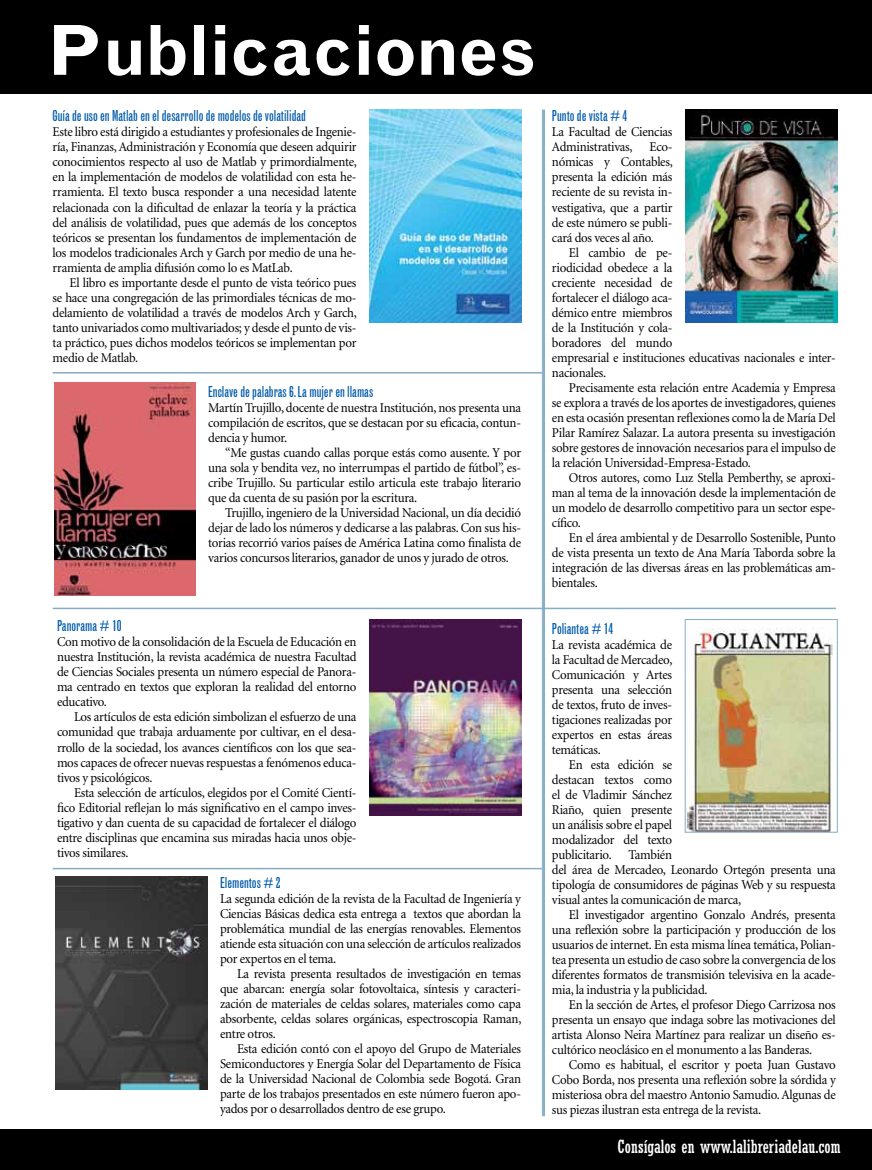
<style>
.page{position:relative;width:872px;height:1170px;background:#fff}
.page>*{position:absolute;margin:0;border:0;box-sizing:border-box;transform-origin:0 0}
.t1{font:700 69px "Grotesque";letter-spacing:-.015em;color:#fff}
.t2{font:condensed 18px "Rockwell";color:#fff}
.t3{font:extra-condensed 15px "Grotesque";color:#005baa}
.t4{font:13.5px/15px "Minion";letter-spacing:-.02em;color:#000;text-align:justify;scale:.95 1}
</style>
<div class="page">
<div style="left:0;top:0;width:872px;height:93px;background:#000"></div>
<div style="left:0;top:1128px;width:872px;height:41px;background:#000"></div>
<img style="left:55px;top:876px;width:152px;height:213px">
<img style="left:685px;top:110px;width:152px;height:212px">
<img style="left:369px;top:110px;width:152px;height:212px">
<img style="left:54px;top:383px;width:141px;height:212px">
<img style="left:687px;top:628px;width:146px;height:202px">
<div style="left:685px;top:619px;width:152px;height:213px;border:1px solid #85adc6"></div>
<img style="left:369px;top:619px;width:152px;height:196px">
<hr style="left:544px;top:110px;width:1px;height:1006px;background:#85adc6">
<hr style="left:543px;top:110px;width:1px;height:1006px;background:#85adc6">
<hr style="left:542px;top:110px;width:1px;height:1006px;background:#85adc6">
<hr style="left:53px;top:372px;width:489px;height:1px;background:#85adc6">
<hr style="left:53px;top:607px;width:783px;height:2px;background:#85adc6">
<hr style="left:53px;top:867px;width:489px;height:2px;background:#85adc6">
<h1 class="t1" style="left:47px;top:10px;width:490px">Publicaciones</h1>
<p class="t3" style="left:53px;top:107px;width:255px">Guía de uso en Matlab en el desarrollo de modelos de volatilidad</p>
<p class="t4" style="left:53px;top:125px;width:322px">Este libro está dirigido a estudiantes y profesionales de Ingenie&shy;ría, Finanzas, Administración y Economía que deseen adquirir conocimientos respecto al uso de Matlab y primordialmente, en la implementación de modelos de volatilidad con esta he&shy;rramienta. El texto busca responder a una necesidad latente relacionada con la dificultad de enlazar la teoría y la práctica del análisis de volatilidad, pues que además de los conceptos teóricos se presentan los fundamentos de implementación de los modelos tradicionales Arch y Garch por medio de una he&shy;rramienta de amplia difusión como lo es MatLab.</p>
<p class="t4" style="left:53px;top:275px;width:322px;text-indent:17px">El libro es importante desde el punto de vista teórico pues se hace una congregación de las primordiales técnicas de mo&shy;delamiento de volatilidad a través de modelos Arch y Garch, tanto univariados como multivariados; y desde el punto de vis&shy;ta práctico, pues dichos modelos teóricos se implementan por medio de Matlab.</p>
<p class="t3" style="left:208px;top:382px;width:167px">Enclave de palabras 6. La mujer en llamas</p>
<p class="t4" style="left:208px;top:400px;width:331px">Martín Trujillo, docente de nuestra Institución, nos presenta una compilación de escritos, que se destacan por su eficacia, contun&shy;dencia y humor.</p>
<p class="t4" style="left:208px;top:445px;width:331px;text-indent:17px">“Me gustas cuando callas porque estás como ausente. Y por una sola y bendita vez, no interrumpas el partido de fútbol”, es&shy;cribe Trujillo. Su particular estilo articula este trabajo literario que da cuenta de su pasión por la escritura.</p>
<p class="t4" style="left:208px;top:505px;width:331px;text-indent:17px">Trujillo, ingeniero de la Universidad Nacional, un día decidió dejar de lado los números y dedicarse a las palabras. Con sus his&shy;torias recorrió varios países de América Latina como finalista de varios concursos literarios, ganador de unos y jurado de otros.</p>
<p class="t3" style="left:57px;top:617px;width:66px">Panorama # 10</p>
<p class="t4" style="left:57px;top:635px;width:317px">Con motivo de la consolidación de la Escuela de Educación en nuestra Institución, la revista académica de nuestra Facultad de Ciencias Sociales presenta un número especial de Panora&shy;ma centrado en textos que exploran la realidad del entorno educativo.</p>
<p class="t4" style="left:57px;top:710px;width:317px;text-indent:17px">Los artículos de esta edición simbolizan el esfuerzo de una comunidad que trabaja arduamente por cultivar, en el desa&shy;rrollo de la sociedad, los avances científicos con los que sea&shy;mos capaces de ofrecer nuevas respuestas a fenómenos educa&shy;tivos y psicológicos.</p>
<p class="t4" style="left:57px;top:785px;width:317px;text-indent:17px">Esta selección de artículos, elegidos por el Comité Cientí&shy;fico Editorial reflejan lo más significativo en el campo inves&shy;tigativo y dan cuenta de su capacidad de fortalecer el diálogo entre disciplinas que encamina sus miradas hacia unos obje&shy;tivos similares.</p>
<p class="t3" style="left:220px;top:873px;width:62px">Elementos # 2</p>
<p class="t4" style="left:220px;top:891px;width:318px">La segunda edición de la revista de la Facultad de Ingeniería y Ciencias Básicas dedica esta entrega a textos que abordan la problemática mundial de las energías renovables. Elementos atiende esta situación con una selección de artículos realizados por expertos en el tema.</p>
<p class="t4" style="left:220px;top:966px;width:319px;text-indent:17px">La revista presenta resultados de investigación en temas que abarcan: energía solar fotovoltaica, síntesis y caracteri&shy;zación de materiales de celdas solares, materiales como capa absorbente, celdas solares orgánicas, espectroscopia Raman, entre otros.</p>
<p class="t4" style="left:220px;top:1041px;width:318px;text-indent:17px">Esta edición contó con el apoyo del Grupo de Materiales Semiconductores y Energía Solar del Departamento de Física de la Universidad Nacional de Colombia sede Bogotá. Gran parte de los trabajos presentados en este número fueron apo&shy;yados por o desarrollados dentro de ese grupo.</p>
<p class="t3" style="left:552px;top:107px;width:77px">Punto de vista # 4</p>
<p class="t4" style="left:552px;top:125px;width:128px">La Facultad de Ciencias<br>Administrativas,</p>
<p class="t4" style="left:552px;top:140px;width:129px;text-indent:98px">Eco&shy;nómicas y Contables, presenta la edición más reciente de su revista in&shy;vestigativa, que a partir de este número se publi&shy;cará dos veces al año.</p>
<p class="t4" style="left:552px;top:245px;width:300px;text-align:left;text-indent:17px">El cambio de pe-<br>riodicidad obedece a la<br>creciente necesidad de<br>fortalecer el diálogo aca-<br>démico entre miembros<br>de la Institución y cola-<br>boradores del mundo<br>empresarial e instituciones educativas nacionales e inter&shy;nacionales.</p>
<p class="t4" style="left:552px;top:380px;width:300px;text-indent:17px">Precisamente esta relación entre Academia y Empresa se explora a través de los aportes de investigadores, quienes en esta ocasión presentan reflexiones como la de María Del Pilar Ramírez Salazar. La autora presenta su investigación sobre gestores de innovación necesarios para el impulso de la relación Universidad-Empresa-Estado.</p>
<p class="t4" style="left:552px;top:470px;width:300px;text-indent:17px">Otros autores, como Luz Stella Pemberthy, se aproxi&shy;man al tema de la innovación desde la implementación de un modelo de desarrollo competitivo para un sector espe&shy;cífico.</p>
<p class="t4" style="left:552px;top:530px;width:300px;text-indent:17px">En el área ambiental y de Desarrollo Sostenible, Punto de vista presenta un texto de Ana María Taborda sobre la integración de las diversas áreas en las problemáticas am&shy;bientales.</p>
<p class="t3" style="left:552px;top:620px;width:63px">Poliantea # 14</p>
<p class="t4" style="left:552px;top:638px;width:128px">La revista académica de la Facultad de Mercadeo, Comunicación y Artes presenta una selección de textos, fruto de inves&shy;tigaciones realizadas por expertos en estas áreas temáticas.</p>
<p class="t4" style="left:552px;top:758px;width:300px;text-align:left;text-indent:17px">En esta edición se<br>destacan textos como<br>el de Vladimir Sánchez<br>Riaño, quien presente<br>un análisis sobre el papel<br>modalizador del texto<br>publicitario. También<br>del área de Mercadeo, Leonardo Ortegón presenta una tipología de consumidores de páginas Web y su respuesta visual antes la comunicación de marca,</p>
<p class="t4" style="left:552px;top:908px;width:300px;text-indent:17px">El investigador argentino Gonzalo Andrés, presenta una reflexión sobre la participación y producción de los usuarios de internet. En esta misma línea temática, Polian&shy;tea presenta un estudio de caso sobre la convergencia de los diferentes formatos de transmisión televisiva en la acade&shy;mia, la industria y la publicidad.</p>
<p class="t4" style="left:552px;top:998px;width:300px;text-indent:17px">En la sección de Artes, el profesor Diego Carrizosa nos presenta un ensayo que indaga sobre las motivaciones del artista Alonso Neira Martínez para realizar un diseño es&shy;cultórico neoclásico en el monumento a las Banderas.</p>
<p class="t4" style="left:552px;top:1058px;width:300px;text-indent:17px">Como es habitual, el escritor y poeta Juan Gustavo Cobo Borda, nos presenta una reflexión sobre la sórdida y misteriosa obra del maestro Antonio Samudio. Algunas de sus piezas ilustran esta entrega de la revista.</p>
<h2 class="t2" style="left:617px;top:1135px;width:225px">Consígalos en www.lalibreriadelau.com</h2>
</div>
